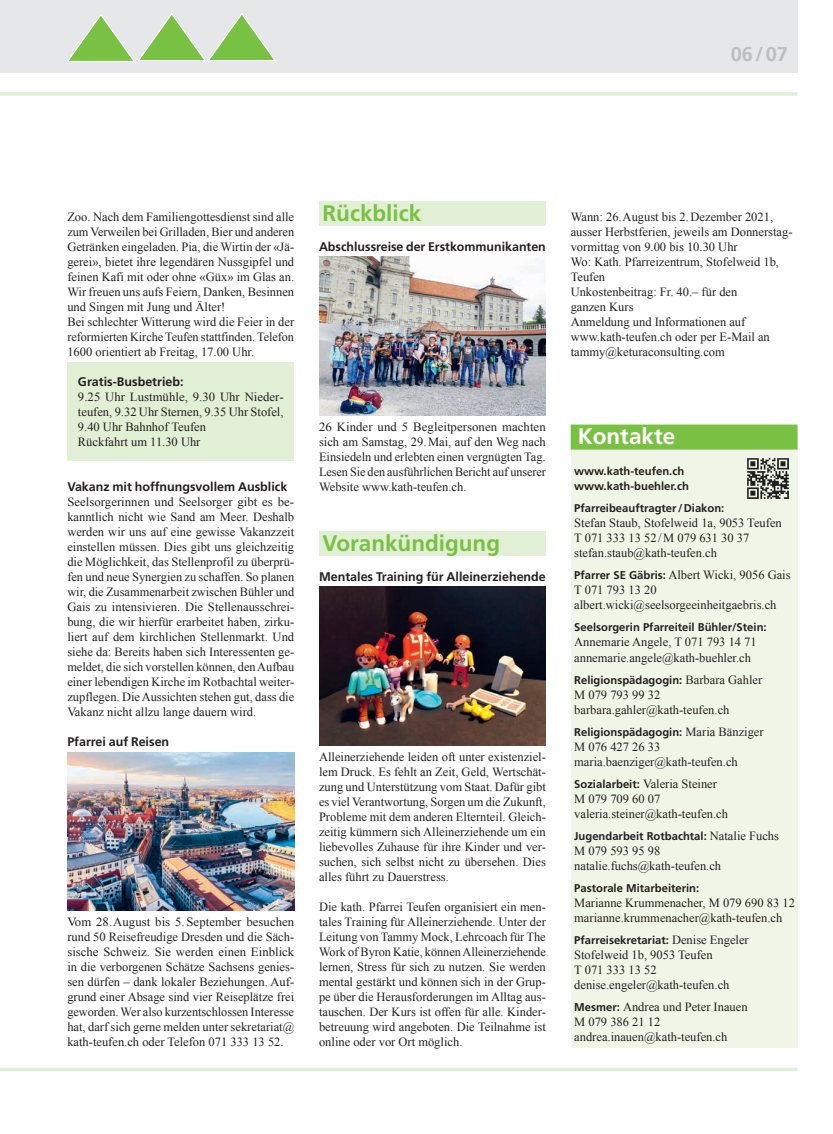
<style>
.page{position:relative;width:833px;height:1134px;background:#fff}
.page>*{position:absolute;margin:0;border:0;box-sizing:border-box;transform-origin:0 0}
.t1{font:700 22.5px "Frutiger LT Std";color:#79c142}
.t2{font:700 22.5px "Frutiger LT Std";color:#fff}
.t3{font:700 20px "Frutiger LT Std";color:#bcbdc0}
.t4{font:12.5px/15px "Times New Roman";color:#231f20}
.t5{font:700 12.5px "Frutiger LT Std";color:#231f20}
.t6{font:700 11.25px/15px "Frutiger LT Std";color:#231f20}
.s1{font-family:"Frutiger LT Std";font-weight:700;font-size:11.25px}
.s2{font-family:"Times New Roman";font-weight:400;font-size:12.5px}
</style>
<div class="page">
<div style="left:0;top:0;width:797px;height:73px;background:#e6e7e9"></div>
<hr style="left:0;top:92px;width:797px;height:4px;background:#e1efd4">
<svg style="left:67px;top:14px;width:208px;height:48px"></svg>
<hr style="left:0;top:1068px;width:797px;height:3px;background:#e1efd4">
<img style="left:67px;top:752px;width:227px;height:158px">
<div style="left:67px;top:362px;width:227px;height:99px;background:#e1efd4"></div>
<div style="left:319px;top:201px;width:227px;height:25px;background:#e1efd4"></div>
<div style="left:319px;top:531px;width:227px;height:25px;background:#e1efd4"></div>
<img style="left:319px;top:257px;width:227px;height:158px">
<img style="left:319px;top:587px;width:227px;height:158px">
<div style="left:570px;top:427px;width:227px;height:621px;background:#eff6e8"></div>
<div style="left:570px;top:425px;width:227px;height:25px;background:#79c142"></div>
<img style="left:748px;top:459px;width:40px;height:40px">
<h2 class="t3" style="left:730px;top:42px;width:59px">06/07</h2>
<p class="t4" style="left:67px;top:209px;width:228px">Zoo. Nach dem Familiengottesdienst sind alle zum Verweilen bei Grilladen, Bier und anderen Getränken eingeladen. Pia, die Wirtin der «Jä&shy;gerei», bietet ihre legendären Nussgipfel und feinen Kafi mit oder ohne «Güx» im Glas an.<br>Wir freuen uns aufs Feiern, Danken, Besinnen und Singen mit Jung und Älter!<br>Bei schlechter Witterung wird die Feier in der reformierten Kirche Teufen stattfinden. Telefon 1600 orientiert ab Freitag, 17.00 Uhr.</p>
<p class="t5" style="left:78px;top:374px;width:107px">Gratis-Busbetrieb:</p>
<p class="t4" style="left:78px;top:389px;width:207px">9.25 Uhr Lustmühle, 9.30 Uhr Nieder&shy;teufen, 9.32 Uhr Sternen, 9.35 Uhr Stofel,<br>9.40 Uhr Bahnhof Teufen<br>Rückfahrt um 11.30 Uhr</p>
<p class="t5" style="left:67px;top:479px;width:221px">Vakanz mit hoffnungsvollem Ausblick</p>
<p class="t4" style="left:67px;top:494px;width:228px;text-align:justify">Seelsorgerinnen und Seelsorger gibt es be&shy;kanntlich nicht wie Sand am Meer. Deshalb werden wir uns auf eine gewisse Vakanzzeit einstellen müssen. Dies gibt uns gleichzeitig die Möglichkeit, das Stellenprofil zu überprü&shy;fen und neue Synergien zu schaffen. So planen wir, die Zusammenarbeit zwischen Bühler und Gais zu intensivieren. Die Stellenausschrei&shy;bung, die wir hierfür erarbeitet haben, zirku&shy;liert auf dem kirchlichen Stellenmarkt. Und siehe da: Bereits haben sich Interessenten ge&shy;meldet, die sich vorstellen können, den Aufbau einer lebendigen Kirche im Rotbachtal weiter&shy;zupflegen. Die Aussichten stehen gut, dass die Vakanz nicht allzu lange dauern wird.</p>
<p class="t5" style="left:67px;top:734px;width:103px">Pfarrei auf Reisen</p>
<p class="t4" style="left:67px;top:914px;width:228px;text-align:justify">Vom 28.August bis 5.September besuchen rund 50 Reisefreudige Dresden und die Säch&shy;sische Schweiz. Sie werden einen Einblick in die verborgenen Schätze Sachsens genies&shy;sen dürfen – dank lokaler Beziehungen. Auf&shy;grund einer Absage sind vier Reiseplätze frei geworden. Wer also kurzentschlossen Interesse hat, darf sich gerne melden unter sekretariat@ kath-teufen.ch oder Telefon 071 333 13 52.</p>
<h1 class="t1" style="left:322px;top:199px;width:100px">Rückblick</h1>
<p class="t5" style="left:319px;top:239px;width:228px">Abschlussreise der Erstkommunikanten</p>
<p class="t4" style="left:319px;top:419px;width:228px;text-align:justify">26 Kinder und 5 Begleitpersonen machten sich am Samstag, 29.Mai, auf den Weg nach Einsiedeln und erlebten einen vergnügten Tag.<br>Lesen Sie den ausführlichen Bericht auf unserer Website www.kath-teufen.ch.</p>
<h1 class="t1" style="left:322px;top:529px;width:179px">Vorankündigung</h1>
<p class="t5" style="left:319px;top:569px;width:228px">Mentales Training für Alleinerziehende</p>
<p class="t4" style="left:319px;top:749px;width:228px;text-align:justify">Alleinerziehende leiden oft unter existenziel&shy;lem Druck. Es fehlt an Zeit, Geld, Wertschät&shy;zung und Unterstützung vom Staat. Dafür gibt es viel Verantwortung, Sorgen um die Zukunft, Probleme mit dem anderen Elternteil. Gleich&shy;zeitig kümmern sich Alleinerziehende um ein liebevolles Zuhause für ihre Kinder und ver&shy;suchen, sich selbst nicht zu übersehen. Dies alles führt zu Dauerstress.</p>
<p class="t4" style="left:319px;top:899px;width:228px;text-align:justify">Die kath. Pfarrei Teufen organisiert ein men&shy;tales Training für Alleinerziehende. Unter der Leitung von Tammy Mock, Lehrcoach für The Work of Byron Katie, können Alleinerziehende lernen, Stress für sich zu nutzen. Sie werden mental gestärkt und können sich in der Grup&shy;pe über die Herausforderungen im Alltag aus&shy;tauschen. Der Kurs ist offen für alle. Kinder&shy;betreuung wird angeboten. Die Teilnahme ist online oder vor Ort möglich.</p>
<p class="t4" style="left:570px;top:209px;width:223px">Wann: 26.August bis 2.Dezember 2021, ausser Herbstferien, jeweils am Donnerstag&shy;vormittag von 9.00 bis 10.30 Uhr<br>Wo: Kath. Pfarreizentrum, Stofelweid 1b,<br>Teufen<br>Unkostenbeitrag: Fr. 40.– für den<br>ganzen Kurs<br>Anmeldung und Informationen auf www.kath-teufen.ch oder per E-Mail an tammy@keturaconsulting.com</p>
<h1 class="t2" style="left:578px;top:423px;width:99px">Kontakte</h1>
<p class="t6" style="left:574px;top:464px;width:116px">www.kath-teufen.ch www.kath-buehler.ch</p>
<p class="t6" style="left:574px;top:501px;width:152px">Pfarreibeauftragter/Diakon:</p>
<p class="t4" style="left:574px;top:515px;width:209px">Stefan Staub, Stofelweid 1a, 9053 Teufen<br>T 071 333 13 52 /M 079 631 30 37 stefan.staub@kath-teufen.ch</p>
<p class="t4" style="left:574px;top:567px;width:218px"><span class="s1">Pfarrer SE Gäbris:</span> Albert Wicki, 9056 Gais<br>T 071 793 13 20 albert.wicki@seelsorgeeinheitgaebris.ch</p>
<p class="t6" style="left:574px;top:620px;width:194px">Seelsorgerin Pfarreiteil Bühler/Stein:</p>
<p class="t4" style="left:574px;top:635px;width:184px">Annemarie Angele, T 071 793 14 71 annemarie.angele@kath-buehler.ch</p>
<p class="t6" style="left:574px;top:672px;width:189px">Religionspädagogin: <span class="s2">Barbara Gahler</span></p>
<p class="t4" style="left:574px;top:687px;width:157px">M 079 793 99 32 barbara.gahler@kath-teufen.ch</p>
<p class="t6" style="left:574px;top:724px;width:191px">Religionspädagogin: <span class="s2">Maria Bänziger</span></p>
<p class="t4" style="left:574px;top:739px;width:165px">M 076 427 26 33 maria.baenziger@kath-teufen.ch</p>
<p class="t4" style="left:574px;top:776px;width:155px"><span class="s1">Sozialarbeit:</span> Valeria Steiner<br>M 079 709 60 07 valeria.steiner@kath-teufen.ch</p>
<p class="t6" style="left:574px;top:828px;width:206px">Jugendarbeit Rotbachtal: <span class="s2">Natalie Fuchs</span></p>
<p class="t4" style="left:574px;top:843px;width:148px">M 079 593 95 98 natalie.fuchs@kath-teufen.ch</p>
<p class="t6" style="left:574px;top:880px;width:127px">Pastorale Mitarbeiterin:</p>
<p class="t4" style="left:574px;top:895px;width:222px">Marianne Krummenacher, M 079 690 83 12 marianne.krummenacher@kath-teufen.ch</p>
<p class="t6" style="left:574px;top:933px;width:176px">Pfarreisekretariat: <span class="s2">Denise Engeler</span></p>
<p class="t4" style="left:574px;top:947px;width:157px">Stofelweid 1b, 9053 Teufen<br>T 071 333 13 52 denise.engeler@kath-teufen.ch</p>
<p class="t4" style="left:574px;top:999px;width:175px"><span class="s1">Mesmer:</span> Andrea und Peter Inauen<br>M 079 386 21 12 andrea.inauen@kath-teufen.ch</p>
</div>
